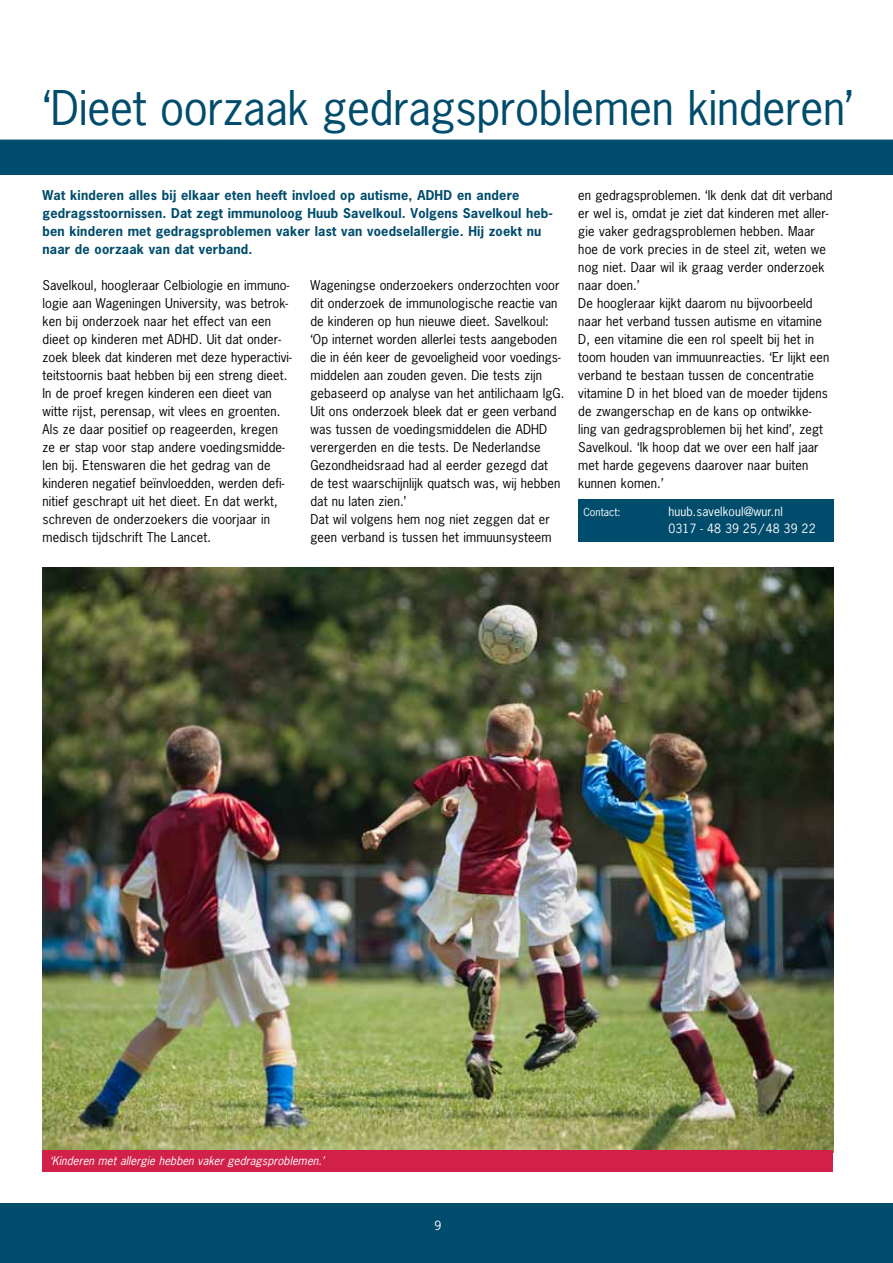
<style>
.page{position:relative;width:893px;height:1263px;background:#fff}
.page>*{position:absolute;margin:0;border:0;box-sizing:border-box;transform-origin:0 0}
.t1{font:45px "News Gothic Std";letter-spacing:-.01em;color:#004c6c}
.t2{font:12.75px/18px "News Gothic Std";letter-spacing:.005em;color:#000}
.t3{font:700 12.75px/18px "News Gothic Std";letter-spacing:.015em;color:#004c6c}
.t4{font:12px/16.8px "News Gothic Std";letter-spacing:.01em;color:#fff}
.t5{font:italic 11.25px "News Gothic Std";color:#fff}
.t6{font:10.5px "News Gothic Std";color:#fff}
</style>
<div class="page">
<div style="left:0;top:1203px;width:893px;height:60px;background:#004c6c"></div>
<div style="left:578px;top:499px;width:255px;height:43px;background:#004c6c"></div>
<div style="left:0;top:140px;width:893px;height:34px;background:#004c6c"></div>
<img style="left:43px;top:568px;width:790px;height:582px">
<div style="left:43px;top:1150px;width:790px;height:22px;background:#d12149"></div>
<h1 class="t1" style="left:43px;top:79px;width:813px">‘Dieet oorzaak gedragsproblemen kinderen’</h1>
<p class="t3" style="left:43px;top:186px;width:512px">Wat kinderen alles bij elkaar eten heeft invloed op autisme, ADHD en andere gedragsstoornissen. Dat zegt immunoloog Huub Savelkoul. Volgens Savelkoul heb&shy;ben kinderen met gedragsproblemen vaker last van voedselallergie. Hij zoekt nu naar de oorzaak van dat verband.</p>
<p class="t2" style="left:43px;top:276px;width:251px">Savelkoul, hoogleraar Celbiologie en immuno&shy;logie aan Wageningen University, was betrok&shy;ken bij onderzoek naar het effect van een dieet op kinderen met ADHD. Uit dat onder&shy;zoek bleek dat kinderen met deze hyperactivi&shy;teitstoornis baat hebben bij een streng dieet.<br>In de proef kregen kinderen een dieet van witte rijst, perensap, wit vlees en groenten.<br>Als ze daar positief op reageerden, kregen ze er stap voor stap andere voedingsmidde&shy;len bij. Etenswaren die het gedrag van de kinderen negatief beïnvloedden, werden defi&shy;nitief geschrapt uit het dieet. En dat werkt, schreven de onderzoekers die voorjaar in medisch tijdschrift The Lancet.</p>
<p class="t2" style="left:310px;top:276px;width:255px">Wageningse onderzoekers onderzochten voor dit onderzoek de immunologische reactie van de kinderen op hun nieuwe dieet. Savelkoul: ‘Op internet worden allerlei tests aangeboden die in één keer de gevoeligheid voor voedings&shy;middelen aan zouden geven. Die tests zijn gebaseerd op analyse van het antilichaam IgG.<br>Uit ons onderzoek bleek dat er geen verband was tussen de voedingsmiddelen die ADHD verergerden en die tests. De Nederlandse Gezondheidsraad had al eerder gezegd dat de test waarschijnlijk quatsch was, wij hebben dat nu laten zien.’<br>Dat wil volgens hem nog niet zeggen dat er geen verband is tussen het immuunsysteem</p>
<p class="t2" style="left:578px;top:186px;width:256px">en gedragsproblemen. ‘Ik denk dat dit verband er wel is, omdat je ziet dat kinderen met aller&shy;gie vaker gedragsproblemen hebben. Maar hoe de vork precies in de steel zit, weten we nog niet. Daar wil ik graag verder onderzoek naar doen.’<br>De hoogleraar kijkt daarom nu bijvoorbeeld naar het verband tussen autisme en vitamine D, een vitamine die een rol speelt bij het in toom houden van immuunreacties. ‘Er lijkt een verband te bestaan tussen de concentratie vitamine D in het bloed van de moeder tijdens de zwangerschap en de kans op ontwikke&shy;ling van gedragsproblemen bij het kind’, zegt Savelkoul. ‘Ik hoop dat we over een half jaar met harde gegevens daarover naar buiten kunnen komen.’</p>
<p class="t6" style="left:583px;top:505px;width:39px">Contact:</p>
<p class="t4" style="left:668px;top:503px;width:149px">huub.savelkoul@wur.nl<br>0317 - 48 39 25/ 48 39 22</p>
<p class="t5" style="left:50px;top:1153px;width:279px">‘Kinderen met allergie hebben vaker gedragsproblemen.’</p>
<p class="t4" style="left:434px;top:1217px;width:8px">9</p>
</div>
